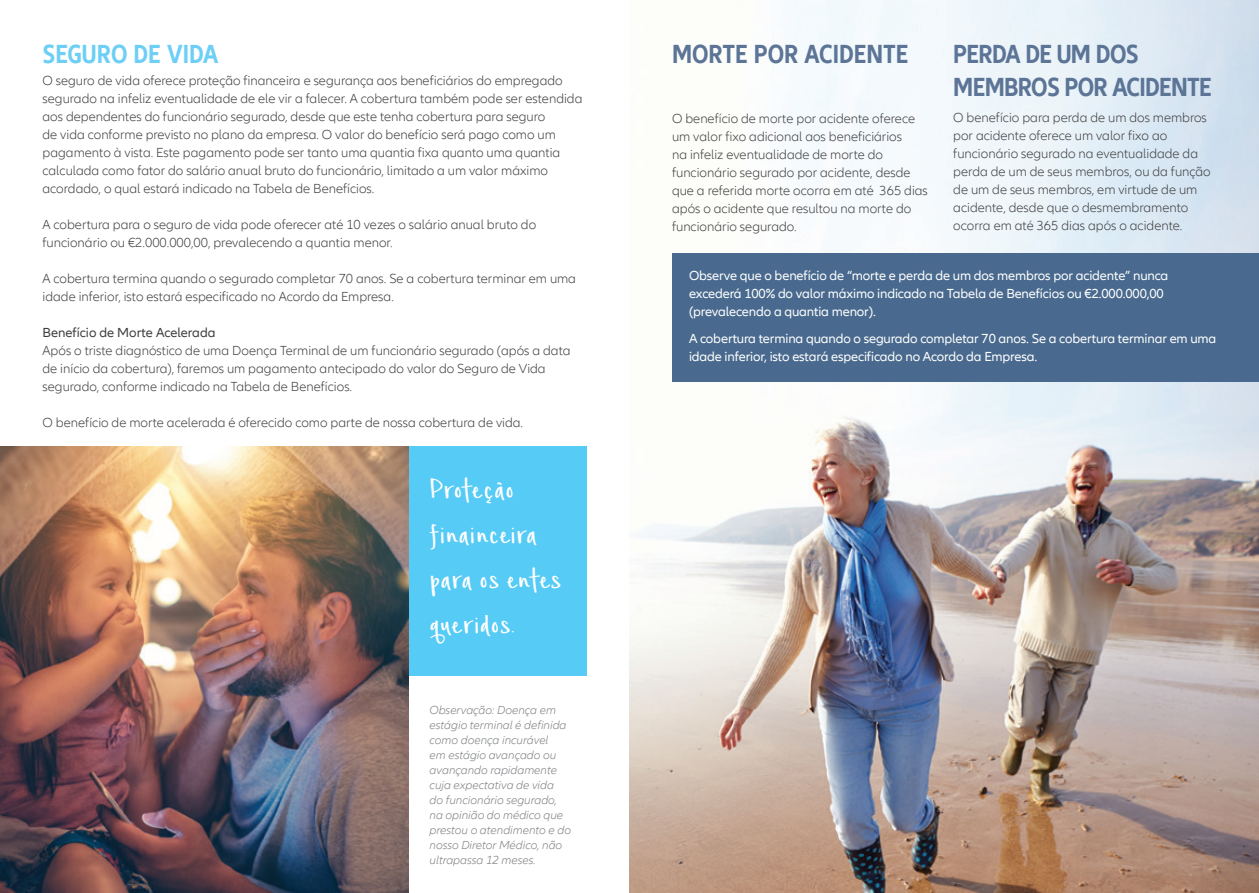
<style>
.page{position:relative;width:1259px;height:893px;background:#fff}
.page>*{position:absolute;margin:0;border:0;box-sizing:border-box;transform-origin:0 0}
.t1{font:40.5px/45px "Simple Joys";letter-spacing:-.005em;color:#fff}
.t2{font:700 condensed 27px/32.4px "Allianz Neo";letter-spacing:-.025em;color:#5c7496}
.t3{font:700 condensed 27px "Allianz Neo";color:#5c7496}
.t4{font:700 condensed 27px "Allianz Neo";color:#6dcff6}
.t5{font:300 13.5px/18px "Allianz Neo";color:#3e3e3f}
.t6{font:13.5px/18px "Allianz Neo";letter-spacing:-.01em;color:#fff}
.t7{font:13.5px "Allianz Neo";color:#3e3e3f}
.t8{font:italic 300 12px/15px "Allianz Neo";color:#808285}
</style>
<div class="page">
<img style="left:629px;top:0;width:630px;height:893px">
<div style="left:408px;top:446px;width:179px;height:230px;background:#56cbf5"></div>
<img style="left:0;top:446px;width:408px;height:447px">
<div style="left:672px;top:253px;width:587px;height:128px;background:#496a8e"></div>
<h2 class="t4" style="left:43px;top:39px;width:177px">SEGURO DE VIDA</h2>
<p class="t5" style="left:43px;top:72px;width:541px">O seguro de vida oferece proteção financeira e segurança aos beneficiários do empregado segurado na infeliz eventualidade de ele vir a falecer. A cobertura também pode ser estendida aos dependentes do funcionário segurado, desde que este tenha cobertura para seguro<br>de vida conforme previsto no plano da empresa. O valor do benefício será pago como um pagamento à vista. Este pagamento pode ser tanto uma quantia fixa quanto uma quantia calculada como fator do salário anual bruto do funcionário, limitado a um valor máximo acordado, o qual estará indicado na Tabela de Benefícios.</p>
<p class="t5" style="left:43px;top:216px;width:495px">A cobertura para o seguro de vida pode oferecer até 10 vezes o salário anual bruto do funcionário ou €2.000.000,00, prevalecendo a quantia menor.</p>
<p class="t5" style="left:43px;top:270px;width:535px">A cobertura termina quando o segurado completar 70 anos. Se a cobertura terminar em uma idade inferior, isto estará especificado no Acordo da Empresa.</p>
<p class="t7" style="left:43px;top:325px;width:175px">Benefício de Morte Acelerada</p>
<p class="t5" style="left:43px;top:342px;width:529px">Após o triste diagnóstico de uma Doença Terminal de um funcionário segurado (após a data de início da cobertura), faremos um pagamento antecipado do valor do Seguro de Vida segurado, conforme indicado na Tabela de Benefícios.</p>
<p class="t5" style="left:43px;top:414px;width:482px">O benefício de morte acelerada é oferecido como parte de nossa cobertura de vida.</p>
<h1 class="t1" style="left:429px;top:471px;width:134px">Proteção finainceira para os entes queridos.</h1>
<p class="t8" style="left:429px;top:703px;width:143px">Observação: Doença em estágio terminal é definida como doença incurável<br>em estágio avançado ou avançando rapidamente cuja expectativa de vida<br>do funcionário segurado, na opinião do médico que prestou o atendimento e do nosso Diretor Médico, não ultrapassa 12 meses.</p>
<h2 class="t3" style="left:672px;top:39px;width:238px">MORTE POR ACIDENTE</h2>
<p class="t5" style="left:672px;top:110px;width:257px">O benefício de morte por acidente oferece um valor fixo adicional aos beneficiários<br>na infeliz eventualidade de morte do funcionário segurado por acidente, desde que a referida morte ocorra em até 365 dias após o acidente que resultou na morte do funcionário segurado.</p>
<h2 class="t2" style="left:953px;top:39px;width:260px">PERDA DE UM DOS<br>MEMBROS POR ACIDENTE</h2>
<p class="t5" style="left:953px;top:109px;width:259px">O benefício para perda de um dos membros por acidente oferece um valor fixo ao funcionário segurado na eventualidade da perda de um de seus membros, ou da função de um de seus membros, em virtude de um acidente, desde que o desmembramento ocorra em até 365 dias após o acidente.</p>
<p class="t6" style="left:689px;top:267px;width:481px">Observe que o benefício de “morte e perda de um dos membros por acidente” nunca excederá 100% do valor máximo indicado na Tabela de Benefícios ou €2.000.000,00 (prevalecendo a quantia menor).</p>
<p class="t6" style="left:689px;top:329px;width:529px">A cobertura termina quando o segurado completar 70 anos. Se a cobertura terminar em uma idade inferior, isto estará especificado no Acordo da Empresa.</p>
</div>
